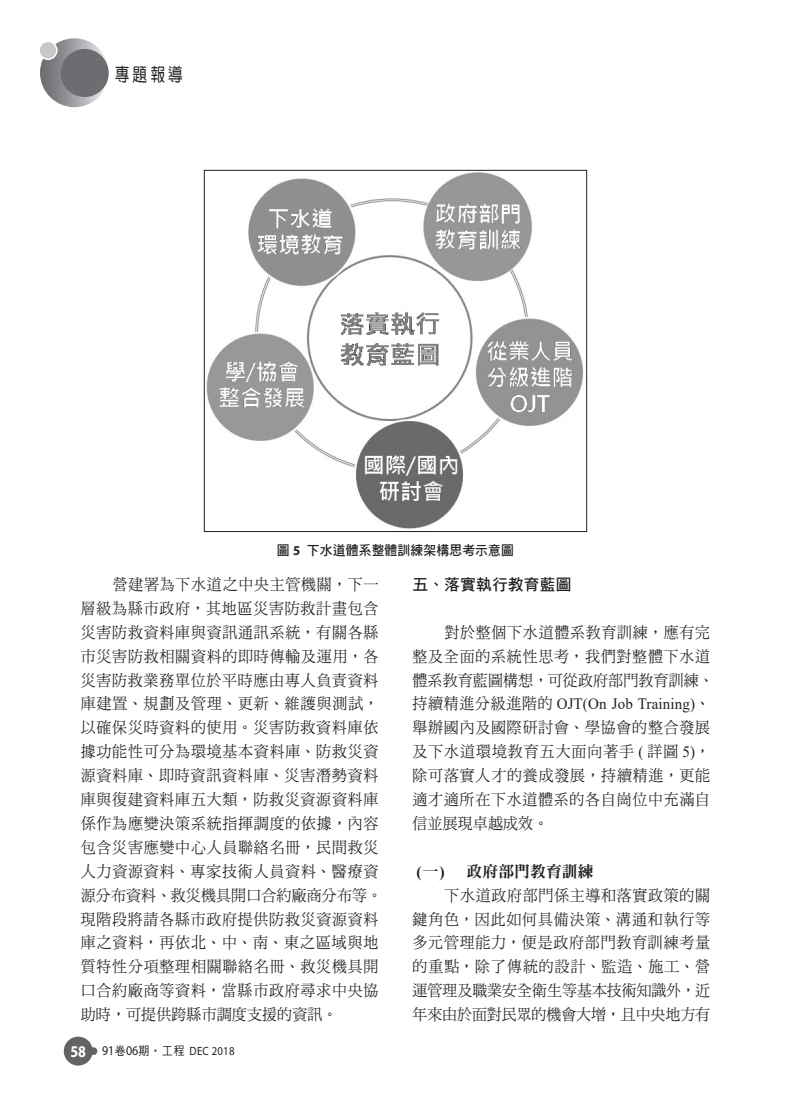
<style>
.page{position:relative;width:808px;height:1106px;background:#fff}
.page>*{position:absolute;margin:0;border:0;box-sizing:border-box;transform-origin:0 0}
.t1{font:18.6px "DF Yuan Std W5";color:#231f20;scale:.8 1}
.內文{font:15.75px/23.9px "DF Ming Std W5";letter-spacing:.05em;color:#231f20;scale:.95 1}
.標_一{font:15.75px "DF Hei Std W7";letter-spacing:.01em;color:#231f20}
.小標{font:15.75px "DF Ming Std W9";letter-spacing:.01em;color:#231f20}
.小標-2{font:700 15.75px "Times New Roman";color:#231f20}
.圖說{font:13.5px "DF Hei Std W7";letter-spacing:.01em;color:#231f20;scale:.95 1}
.t2{font:12px "Myriad Pro";letter-spacing:.025em;color:#231f20;scale:.9 1}
.s1{font-family:"Myriad Pro";font-weight:700}
.s2{font-weight:700;font-size:16.5px;color:#fff}
.s3{font-size:13.35px}
.s4{font-family:"DF Hei Std W5"}
.s5{font-family:"Times New Roman"}
.s6{font-family:"DF Ming Std W9";font-weight:400}
</style>
<div class="page">
<svg style="left:40px;top:38px;width:69px;height:69px;background:#939598"></svg>
<div style="left:61px;top:49px;width:48px;height:48px;background:#6c6d70;border-radius:50%"></div>
<div style="left:39px;top:41px;width:18px;height:18px;background:#c7c8ca;border-radius:50%"></div>
<div style="left:38px;top:41px;width:20px;height:19px;border:2px solid #fff;border-radius:50%"></div>
<div style="left:64px;top:1036px;width:29px;height:29px;background:#636366;border-radius:50%"></div>
<div style="left:90px;top:1047px;width:7px;height:7px;background:#636366;border-radius:50%"></div>
<img style="left:206px;top:172px;width:378px;height:357px">
<div style="left:204px;top:170px;width:383px;height:361px;border:1px solid #231f20"></div>
<p class="t1" style="left:115px;top:64px;width:87px">專題報導</p>
<p class="圖說" style="left:277px;top:543px;width:251px">圖 <span class="s1">5</span> 下水道體系整體訓練架構思考示意圖</p>
<p class="內文" style="left:81px;top:572px;width:319px;text-indent:32px">營建署為下水道之中央主管機關，下一層級為縣市政府，其地區災害防救計畫包含災害防救資料庫與資訊通訊系統，有關各縣市災害防救相關資料的即時傳輸及運用，各災害防救業務單位於平時應由專人負責資料庫建置、規劃及管理、更新、維護與測試，以確保災時資料的使用。災害防救資料庫依據功能性可分為環境基本資料庫、防救災資源資料庫、即時資訊資料庫、災害潛勢資料庫與復建資料庫五大類，防救災資源資料庫係作為應變決策系統指揮調度的依據，內容包含災害應變中心人員聯絡名冊，民間救災人力資源資料、專家技術人員資料、醫療資源分布資料、救災機具開口合約廠商分布等。現階段將請各縣市政府提供防救災資源資料庫之資料，再依北、中、南、東之區域與地質特性分項整理相關聯絡名冊、救災機具開口合約廠商等資料，當縣市政府尋求中央協助時，可提供跨縣市調度支援的資訊。</p>
<p class="t2" style="left:70px;top:1043px;width:184px"><span class="s2">58</span> <span class="s3">91</span><span class="s4">卷</span><span class="s3">06</span><span class="s4">期‧工程</span> DEC 2018</p>
<p class="標_一" style="left:412px;top:576px;width:160px">五、落實執行教育藍圖</p>
<p class="內文" style="left:412px;top:620px;width:319px;text-indent:32px">對於整個下水道體系教育訓練，應有完整及全面的系統性思考，我們對整體下水道體系教育藍圖構想，可從政府部門教育訓練、持續精進分級進階的 <span class="s5">OJT(On Job Training)</span>、舉辦國內及國際研討會、學協會的整合發展及下水道環境教育五大面向著手 <span class="s5">(</span> 詳圖 <span class="s5">5)</span>，除可落實人才的養成發展，持續精進，更能適才適所在下水道體系的各自崗位中充滿自信並展現卓越成效。</p>
<p class="小標-2" style="left:417px;top:860px;width:30px">( <span class="s6">一</span> )</p>
<p class="小標" style="left:466px;top:862px;width:129px">政府部門教育訓練</p>
<p class="內文" style="left:412px;top:882px;width:315px;text-align:justify;text-indent:32px">下水道政府部門係主導和落實政策的關鍵角色，因此如何具備決策、溝通和執行等多元管理能力，便是政府部門教育訓練考量的重點，除了傳統的設計、監造、施工、營運管理及職業安全衛生等基本技術知識外，近年來由於面對民眾的機會大增，且中央地方有</p>
</div>
